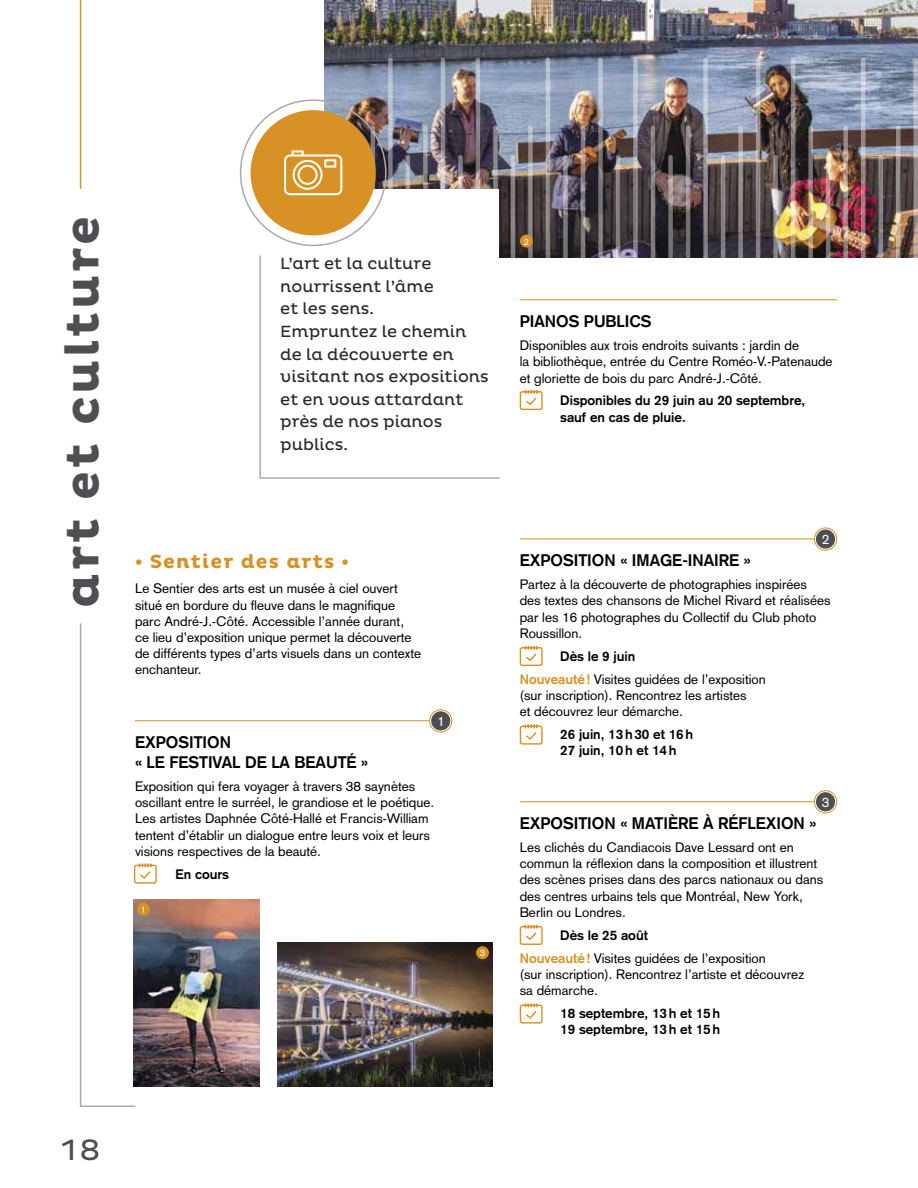
<style>
.page{position:relative;width:918px;height:1188px;background:#fff}
.page>*{position:absolute;margin:0;border:0;box-sizing:border-box;transform-origin:0 0}
.t1{font:700 48px "Pluto";letter-spacing:.06em;color:#4f4e52}
.t2{font:30px "Pluto";color:#4f4e52}
.t3{font:700 19.5px "Pluto";letter-spacing:.06em;color:#d79124}
.t4{font:16.5px/22.5px "Pluto";color:#292929}
.t5{font:700 16.5px/19.8px "Akzidenz Grotesk";color:#000}
.t6{font:13.5px/16.2px "Akzidenz Grotesk";color:#000}
.t7{font:700 13.5px/16.2px "Akzidenz Grotesk";color:#000}
.t8{font:13.5px "Akzidenz Grotesk";color:#fff}
.t9{font:9.15px "Akzidenz Grotesk";color:#fff}
.s1{font-weight:700}
.s2{font-weight:700;color:#d79124}
</style>
<div class="page">
<img style="left:324px;top:0;width:594px;height:257px">
<svg style="left:493px;top:128px;width:5px;height:61px"></svg>
<svg style="left:651px;top:128px;width:4px;height:173px"></svg>
<svg style="left:808px;top:128px;width:5px;height:173px"></svg>
<svg style="left:371px;top:128px;width:4px;height:61px"></svg>
<svg style="left:528px;top:128px;width:5px;height:173px"></svg>
<svg style="left:686px;top:128px;width:4px;height:173px"></svg>
<svg style="left:843px;top:128px;width:5px;height:130px"></svg>
<svg style="left:423px;top:128px;width:5px;height:61px"></svg>
<svg style="left:581px;top:128px;width:4px;height:173px"></svg>
<svg style="left:738px;top:128px;width:5px;height:173px"></svg>
<svg style="left:896px;top:128px;width:4px;height:130px"></svg>
<svg style="left:476px;top:60px;width:4px;height:129px"></svg>
<svg style="left:633px;top:60px;width:5px;height:241px"></svg>
<svg style="left:791px;top:60px;width:4px;height:241px"></svg>
<svg style="left:388px;top:60px;width:5px;height:129px"></svg>
<svg style="left:546px;top:60px;width:4px;height:241px"></svg>
<svg style="left:703px;top:60px;width:5px;height:241px"></svg>
<svg style="left:861px;top:60px;width:4px;height:198px"></svg>
<svg style="left:441px;top:60px;width:4px;height:129px"></svg>
<svg style="left:598px;top:60px;width:5px;height:241px"></svg>
<svg style="left:756px;top:60px;width:4px;height:241px"></svg>
<svg style="left:914px;top:60px;width:4px;height:198px"></svg>
<svg style="left:458px;top:157px;width:5px;height:32px"></svg>
<svg style="left:616px;top:157px;width:4px;height:144px"></svg>
<svg style="left:773px;top:157px;width:5px;height:144px"></svg>
<svg style="left:511px;top:157px;width:4px;height:101px"></svg>
<svg style="left:668px;top:157px;width:5px;height:144px"></svg>
<svg style="left:826px;top:157px;width:4px;height:144px"></svg>
<svg style="left:406px;top:157px;width:4px;height:32px"></svg>
<svg style="left:563px;top:157px;width:5px;height:144px"></svg>
<svg style="left:721px;top:157px;width:4px;height:144px"></svg>
<svg style="left:878px;top:157px;width:5px;height:101px"></svg>
<hr style="left:135px;top:720px;width:317px;height:1px;background:#d79124">
<hr style="left:520px;top:539px;width:317px;height:1px;background:#d79124">
<hr style="left:520px;top:801px;width:317px;height:1px;background:#d79124">
<div style="left:210px;top:189px;width:289px;height:290px;background:#fff"></div>
<svg style="left:259px;top:255px;width:241px;height:224px"></svg>
<div style="left:251px;top:110px;width:125px;height:125px;background:#d79124;border-radius:50%"></div>
<hr style="left:80px;top:0;width:1px;height:188px;background:#d79124">
<svg style="left:79px;top:623px;width:79px;height:484px"></svg>
<svg style="left:519px;top:645px;width:24px;height:21px"></svg>
<svg style="left:519px;top:724px;width:24px;height:21px"></svg>
<svg style="left:519px;top:924px;width:24px;height:21px"></svg>
<svg style="left:519px;top:1003px;width:24px;height:21px"></svg>
<hr style="left:520px;top:299px;width:317px;height:1px;background:#d79124">
<svg style="left:519px;top:389px;width:24px;height:22px"></svg>
<svg style="left:284px;top:150px;width:58px;height:45px"></svg>
<img style="left:277px;top:943px;width:216px;height:143px">
<img style="left:134px;top:899px;width:125px;height:187px">
<svg style="left:430px;top:710px;width:22px;height:22px"></svg>
<div style="left:429px;top:709px;width:23px;height:23px;border:1px solid #d79124;border-radius:50%"></div>
<div style="left:431px;top:711px;width:19px;height:19px;background:#4f4e52;border-radius:50%"></div>
<div style="left:137px;top:903px;width:13px;height:13px;background:#d79124;border-radius:50%"></div>
<div style="left:476px;top:946px;width:13px;height:13px;background:#d79124;border-radius:50%"></div>
<svg style="left:814px;top:791px;width:23px;height:22px"></svg>
<div style="left:814px;top:790px;width:23px;height:23px;border:1px solid #d79124;border-radius:50%"></div>
<div style="left:816px;top:792px;width:19px;height:19px;background:#4f4e52;border-radius:50%"></div>
<svg style="left:814px;top:528px;width:23px;height:22px"></svg>
<div style="left:814px;top:528px;width:23px;height:23px;border:1px solid #d79124;border-radius:50%"></div>
<div style="left:816px;top:530px;width:19px;height:19px;background:#4f4e52;border-radius:50%"></div>
<div style="left:520px;top:235px;width:13px;height:13px;background:#d79124;border-radius:50%"></div>
<h1 class="t1" style="left:55px;top:608px;width:393px;rotate:-90deg">art et culture</h1>
<p class="t4" style="left:280px;top:253px;width:210px">L’art et la culture nourrissent l’âme<br>et les sens.<br>Empruntez le chemin de la découverte en visitant nos expositions et en vous attardant près de nos pianos publics.</p>
<p class="t9" style="left:524px;top:236px;width:7px">2</p>
<p class="t5" style="left:520px;top:311px;width:133px">PIANOS PUBLICS</p>
<p class="t6" style="left:520px;top:337px;width:314px">Disponibles aux trois endroits suivants : jardin de<br>la bibliothèque, entrée du Centre Roméo-V.-Patenaude et gloriette de bois du parc André-J.-Côté.</p>
<p class="t7" style="left:560px;top:393px;width:247px">Disponibles du 29 juin au 20 septembre, sauf en cas de pluie.</p>
<h3 class="t3" style="left:135px;top:550px;width:216px">• Sentier des arts •</h3>
<p class="t6" style="left:135px;top:581px;width:288px">Le Sentier des arts est un musée à ciel ouvert situé en bordure du fleuve dans le magnifique parc André-J.-Côté. Accessible l’année durant, ce lieu d’exposition unique permet la découverte de différents types d’arts visuels dans un contexte enchanteur.</p>
<p class="t8" style="left:437px;top:713px;width:9px">1</p>
<p class="t5" style="left:135px;top:732px;width:235px">EXPOSITION<br>« LE FESTIVAL DE LA BEAUTÉ »</p>
<p class="t6" style="left:135px;top:778px;width:301px">Exposition qui fera voyager à travers 38 saynètes oscillant entre le surréel, le grandiose et le poétique.<br>Les artistes Daphnée Côté-Hallé et Francis-William tentent d’établir un dialogue entre leurs voix et leurs visions respectives de la beauté.</p>
<p class="t7" style="left:176px;top:866px;width:55px">En cours</p>
<p class="t9" style="left:141px;top:904px;width:7px">1</p>
<p class="t9" style="left:480px;top:948px;width:7px">3</p>
<p class="t8" style="left:822px;top:532px;width:9px">2</p>
<p class="t5" style="left:520px;top:551px;width:233px">EXPOSITION « IMAGE-INAIRE »</p>
<p class="t6" style="left:520px;top:576px;width:312px">Partez à la découverte de photographies inspirées des textes des chansons de Michel Rivard et réalisées par les 16 photographes du Collectif du Club photo Roussillon.</p>
<p class="t6" style="left:520px;top:645px;width:248px;line-height:23px;text-indent:40px"><span class="s1">Dès le 9 juin<br></span><span class="s2">Nouveauté!</span> Visites guidées de l’exposition</p>
<p class="t6" style="left:520px;top:687px;width:229px">(sur inscription). Rencontrez les artistes et découvrez leur démarche.</p>
<p class="t7" style="left:560px;top:726px;width:134px">26 juin, 13h30 et 16h<br>27 juin, 10h et 14h</p>
<p class="t8" style="left:822px;top:794px;width:9px">3</p>
<p class="t5" style="left:520px;top:813px;width:298px">EXPOSITION « MATIÈRE À RÉFLEXION »</p>
<p class="t6" style="left:520px;top:839px;width:305px">Les clichés du Candiacois Dave Lessard ont en commun la réflexion dans la composition et illustrent des scènes prises dans des parcs nationaux ou dans des centres urbains tels que Montréal, New York, Berlin ou Londres.</p>
<p class="t6" style="left:520px;top:924px;width:248px;line-height:23px;text-indent:40px"><span class="s1">Dès le 25 août<br></span><span class="s2">Nouveauté!</span> Visites guidées de l’exposition</p>
<p class="t6" style="left:520px;top:966px;width:286px">(sur inscription). Rencontrez l’artiste et découvrez sa démarche.</p>
<p class="t7" style="left:560px;top:1005px;width:161px">18 septembre, 13h et 15h<br>19 septembre, 13h et 15h</p>
<h2 class="t2" style="left:62px;top:1133px;width:40px">18</h2>
</div>
